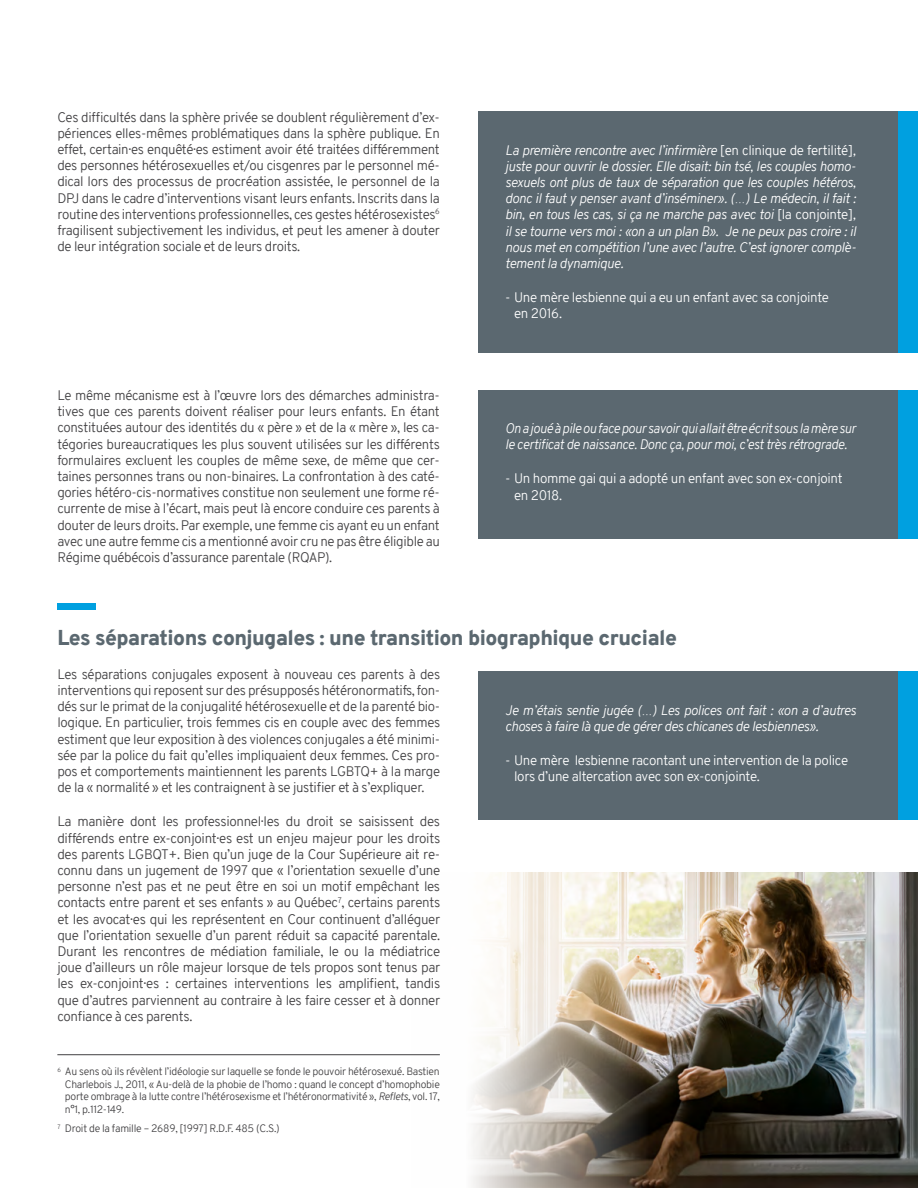
<style>
.page{position:relative;width:918px;height:1188px;background:#fff}
.page>*{position:absolute;margin:0;border:0;box-sizing:border-box;transform-origin:0 0}
.t1{font:900 21px "Overpass";letter-spacing:-.025em;color:#5b6870}
.t2{font:300 13.5px/16.2px "Overpass";letter-spacing:-.025em;color:#414042;text-align:justify}
.t3{font:italic 300 13.5px/16.2px "Overpass";letter-spacing:-.025em;color:#fff}
.t4{font:300 13.5px/16.2px "Overpass";letter-spacing:-.025em;color:#fff}
.t5{font:300 10.5px/12.6px "Overpass";letter-spacing:-.025em;color:#414042;text-align:justify}
.s1{font-style:normal}
.s2{font-style:italic}
</style>
<div class="page">
<hr style="left:57px;top:1054px;width:383px;height:1px;background:#414042">
<div style="left:478px;top:111px;width:440px;height:242px;background:#5b6870"></div>
<div style="left:478px;top:390px;width:440px;height:148px;background:#5b6870"></div>
<div style="left:478px;top:671px;width:440px;height:149px;background:#5b6870"></div>
<div style="left:899px;top:111px;width:19px;height:242px;background:#00a0e0"></div>
<div style="left:899px;top:390px;width:19px;height:148px;background:#00a0e0"></div>
<div style="left:899px;top:671px;width:19px;height:149px;background:#00a0e0"></div>
<div style="left:57px;top:604px;width:39px;height:6px;background:#00a0e0"></div>
<img style="left:411px;top:872px;width:507px;height:316px">
<p class="t2" style="left:57px;top:109px;width:384px">Ces difficultés dans la sphère privée se doublent régulièrement d’ex&shy;périences elles-mêmes problématiques dans la sphère publique. En effet, certain·es enquêté·es estiment avoir été traitées différemment des personnes hétérosexuelles et/ou cisgenres par le personnel mé&shy;dical lors des processus de procréation assistée, le personnel de la DPJ dans le cadre d’interventions visant leurs enfants. Inscrits dans la routine des interventions professionnelles, ces gestes hétérosexistes<sup>6 </sup>fragilisent subjectivement les individus, et peut les amener à douter de leur intégration sociale et de leurs droits.</p>
<p class="t2" style="left:57px;top:387px;width:384px">Le même mécanisme est à l’œuvre lors des démarches administra&shy;tives que ces parents doivent réaliser pour leurs enfants. En étant constituées autour des identités du « père » et de la « mère », les ca&shy;tégories bureaucratiques les plus souvent utilisées sur les différents formulaires excluent les couples de même sexe, de même que cer&shy;taines personnes trans ou non-binaires. La confrontation à des caté&shy;gories hétéro-cis-normatives constitue non seulement une forme ré&shy;currente de mise à l’écart, mais peut là encore conduire ces parents à douter de leurs droits. Par exemple, une femme cis ayant eu un enfant avec une autre femme cis a mentionné avoir cru ne pas être éligible au Régime québécois d’assurance parentale (RQAP).</p>
<p class="t3" style="left:505px;top:142px;width:353px;text-align:justify">La première rencontre avec l’infirmière <span class="s1">[en clinique de fertilité]</span>, juste pour ouvrir le dossier. Elle disait: bin tsé, les couples homo&shy;sexuels ont plus de taux de séparation que les couples hétéros, donc il faut y penser avant d’inséminer». (…) Le médecin, il fait : bin, en tous les cas, si ça ne marche pas avec toi <span class="s1">[la conjointe]</span>, il se tourne vers moi : «on a un plan B». Je ne peux pas croire : il nous met en compétition l’une avec l’autre. C’est ignorer complè&shy;tement la dynamique.</p>
<p class="t4" style="left:514px;top:289px;width:316px;text-indent:-9px">- Une mère lesbienne qui a eu un enfant avec sa conjointe en 2016.</p>
<p class="t3" style="left:505px;top:420px;width:353px">On a joué à pile ou face pour savoir qui allait être écrit sous la mère sur le certificat de naissance. Donc ça, pour moi, c’est très rétrograde.</p>
<p class="t4" style="left:514px;top:471px;width:330px;text-indent:-9px">- Un homme gai qui a adopté un enfant avec son ex-conjoint en 2018.</p>
<h1 class="t1" style="left:57px;top:622px;width:621px">Les séparations conjugales : une transition biographique cruciale</h1>
<p class="t2" style="left:57px;top:666px;width:384px">Les séparations conjugales exposent à nouveau ces parents à des interventions qui reposent sur des présupposés hétéronormatifs, fon&shy;dés sur le primat de la conjugalité hétérosexuelle et de la parenté bio&shy;logique. En particulier, trois femmes cis en couple avec des femmes estiment que leur exposition à des violences conjugales a été minimi&shy;sée par la police du fait qu’elles impliquaient deux femmes. Ces pro&shy;pos et comportements maintiennent les parents LGBTQ+ à la marge de la « normalité » et les contraignent à se justifier et à s’expliquer.</p>
<p class="t2" style="left:57px;top:814px;width:384px">La manière dont les professionnel·les du droit se saisissent des différends entre ex-conjoint·es est un enjeu majeur pour les droits des parents LGBQT+. Bien qu’un juge de la Cour Supérieure ait re&shy;connu dans un jugement de 1997 que « l’orientation sexuelle d’une personne n’est pas et ne peut être en soi un motif empêchant les contacts entre parent et ses enfants » au Québec<sup>7</sup>, certains parents et les avocat·es qui les représentent en Cour continuent d’alléguer que l’orientation sexuelle d’un parent réduit sa capacité parentale.<br>Durant les rencontres de médiation familiale, le ou la médiatrice joue d’ailleurs un rôle majeur lorsque de tels propos sont tenus par les ex-conjoint·es : certaines interventions les amplifient, tandis que d’autres parviennent au contraire à les faire cesser et à donner confiance à ces parents.</p>
<p class="t3" style="left:505px;top:702px;width:353px">Je m’étais sentie jugée (…) Les polices ont fait : «on a d’autres choses à faire là que de gérer des chicanes de lesbiennes».</p>
<p class="t4" style="left:514px;top:752px;width:336px;text-indent:-9px">- Une mère lesbienne racontant une intervention de la police lors d’une altercation avec son ex-conjointe.</p>
<p class="t5" style="left:65px;top:1065px;width:377px;text-indent:-8px"><sup>6</sup> Au sens où ils révèlent l’idéologie sur laquelle se fonde le pouvoir hétérosexué. Bastien Charlebois J., 2011, « Au-delà de la phobie de l’homo : quand le concept d’homophobie porte ombrage à la lutte contre l’hétérosexisme et l’hétéronormativité », <span class="s2">Reflets</span>, vol. 17, n°1, p.112-149.</p>
<p class="t5" style="left:57px;top:1122px;width:224px"><sup>7</sup> Droit de la famille – 2689, [1997] R.D.F. 485 (C.S.)</p>
</div>
